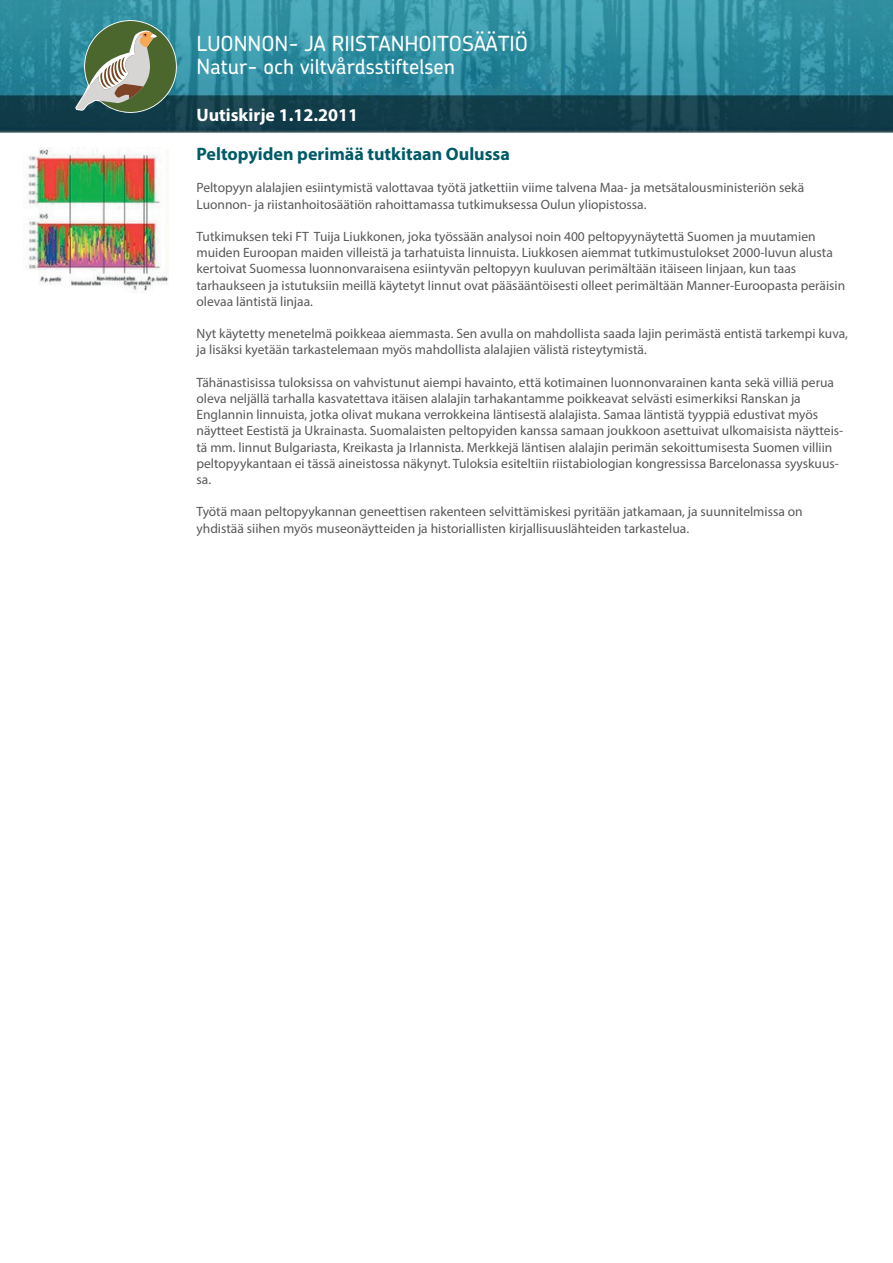
<style>
.page{position:relative;width:893px;height:1263px;background:#fff}
.page>*{position:absolute;margin:0;border:0;box-sizing:border-box;transform-origin:0 0}
.t1{font:500 20.85px/23px "Chevin";color:#fff}
.t2{font:700 18px "Myriad Pro";color:#005a67}
.t3{font:700 18px "Myriad Pro";color:#fff}
.t4{font:13.5px/16.2px "Myriad Pro";color:#57585a}
</style>
<div class="page">
<img style="left:0;top:0;width:893px;height:133px">
<img style="left:28px;top:147px;width:141px;height:146px">
<svg style="left:74px;top:0;width:104px;height:115px;background:#628b7c"></svg>
<h1 class="t1" style="left:196px;top:32px;width:333px">LUONNON- JA RIISTANHOITOSÄÄTIÖ<br>Natur- och viltvårdsstiftelsen</h1>
<h2 class="t3" style="left:196px;top:103px;width:163px">Uutiskirje 1.12.2011</h2>
<h2 class="t2" style="left:196px;top:142px;width:315px">Peltopyiden perimää tutkitaan Oulussa</h2>
<p class="t4" style="left:196px;top:179px;width:609px">Peltopyyn alalajien esiintymistä valottavaa työtä jatkettiin viime talvena Maa- ja metsätalousministeriön sekä<br>Luonnon- ja riistanhoitosäätiön rahoittamassa tutkimuksessa Oulun yliopistossa.</p>
<p class="t4" style="left:196px;top:228px;width:650px">Tutkimuksen teki FT Tuija Liukkonen, joka työssään analysoi noin 400 peltopyynäytettä Suomen ja muutamien muiden Euroopan maiden villeistä ja tarhatuista linnuista. Liukkosen aiemmat tutkimustulokset 2000-luvun alusta kertoivat Suomessa luonnonvaraisena esiintyvän peltopyyn kuuluvan perimältään itäiseen linjaan, kun taas tarhaukseen ja istutuksiin meillä käytetyt linnut ovat pääsääntöisesti olleet perimältään Manner-Euroopasta peräisin olevaa läntistä linjaa.</p>
<p class="t4" style="left:196px;top:325px;width:653px">Nyt käytetty menetelmä poikkeaa aiemmasta. Sen avulla on mahdollista saada lajin perimästä entistä tarkempi kuva, ja lisäksi kyetään tarkastelemaan myös mahdollista alalajien välistä risteytymistä.</p>
<p class="t4" style="left:196px;top:374px;width:648px">Tähänastisissa tuloksissa on vahvistunut aiempi havainto, että kotimainen luonnonvarainen kanta sekä villiä perua oleva neljällä tarhalla kasvatettava itäisen alalajin tarhakantamme poikkeavat selvästi esimerkiksi Ranskan ja Englannin linnuista, jotka olivat mukana verrokkeina läntisestä alalajista. Samaa läntistä tyyppiä edustivat myös näytteet Eestistä ja Ukrainasta. Suomalaisten peltopyiden kanssa samaan joukkoon asettuivat ulkomaisista näytteis&shy;tä mm. linnut Bulgariasta, Kreikasta ja Irlannista. Merkkejä läntisen alalajin perimän sekoittumisesta Suomen villiin peltopyykantaan ei tässä aineistossa näkynyt. Tuloksia esiteltiin riistabiologian kongressissa Barcelonassa syyskuus&shy;sa.</p>
<p class="t4" style="left:196px;top:503px;width:608px">Työtä maan peltopyykannan geneettisen rakenteen selvittämiskesi pyritään jatkamaan, ja suunnitelmissa on yhdistää siihen myös museonäytteiden ja historiallisten kirjallisuuslähteiden tarkastelua.</p>
</div>
